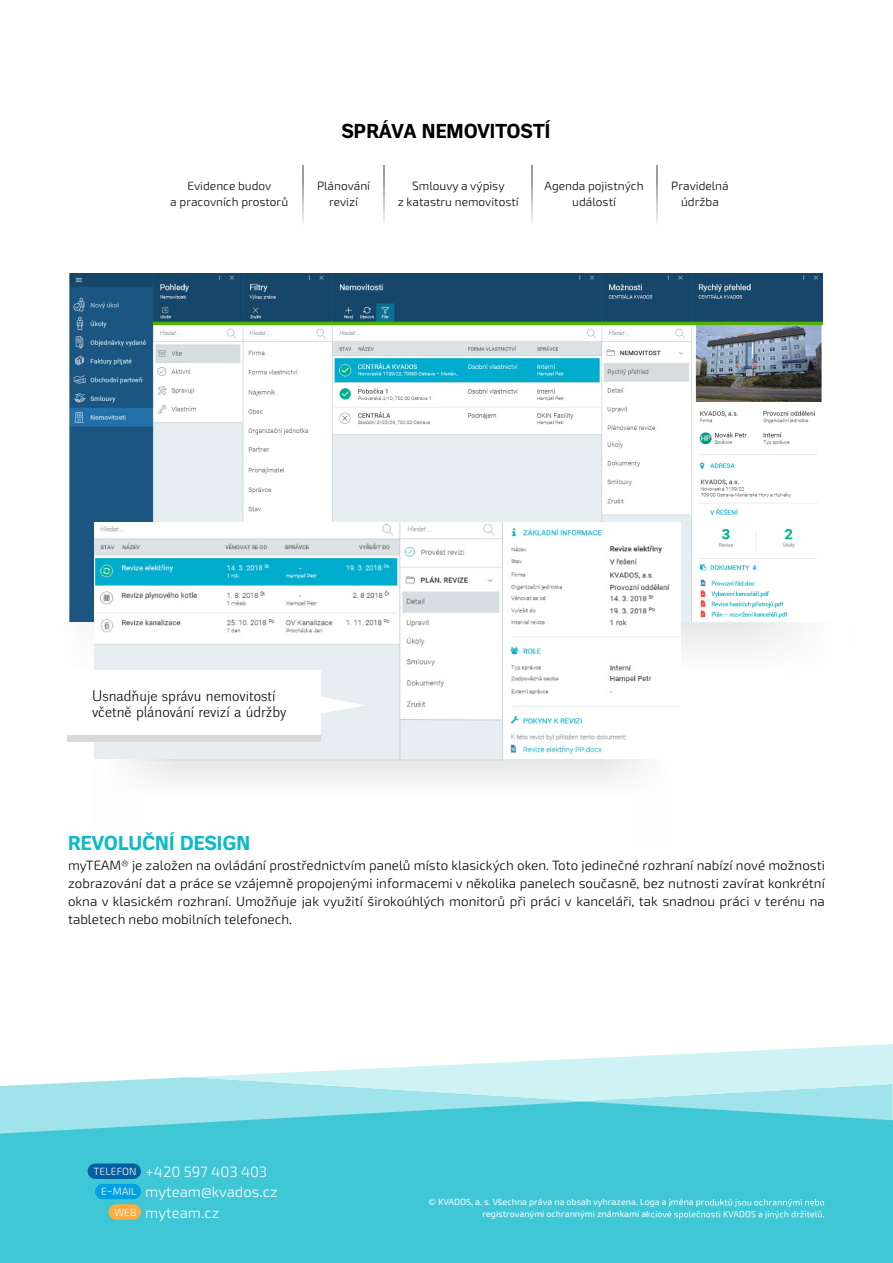
<style>
.page{position:relative;width:893px;height:1263px;background:#fff}
.page>*{position:absolute;margin:0;border:0;box-sizing:border-box;transform-origin:0 0}
.t1{font:700 19.5px "Walbaum Grotesk 33 Pro";color:#000}
.t2{font:700 19.5px "Walbaum Grotesk 33 Pro";color:#0dbac9}
.t3{font:15px/16.5px "Walbaum Grotesk 32 Pro";color:#000}
.t4{font:300 15px "Exo Soft";color:#fff}
.t5{font:300 13.5px/18px "Exo Soft";color:#000;text-align:justify}
.t6{font:300 12px/16.5px "Exo Soft";color:#000;text-align:center}
.t7{font:300 10.5px/20.4px "Exo Soft";color:#fff;text-align:right}
.t8{font:9px "Exo Soft";color:#fff}
.s1{font-size:10.5px}
.s2{font-size:13.05px}
</style>
<div class="page">
<svg style="left:303px;top:165px;width:1px;height:42px"></svg>
<svg style="left:303px;top:207px;width:1px;height:16px"></svg>
<svg style="left:384px;top:165px;width:1px;height:42px"></svg>
<svg style="left:384px;top:207px;width:1px;height:16px"></svg>
<svg style="left:531px;top:165px;width:1px;height:42px"></svg>
<svg style="left:531px;top:207px;width:1px;height:16px"></svg>
<svg style="left:656px;top:165px;width:1px;height:42px"></svg>
<svg style="left:656px;top:207px;width:1px;height:16px"></svg>
<div style="left:0;top:1033px;width:892px;height:230px;background:#40c7d6"></div>
<svg style="left:0;top:1101px;width:892px;height:32px"></svg>
<svg style="left:0;top:1086px;width:892px;height:15px;background:#aee7ed"></svg>
<svg style="left:0;top:1033px;width:893px;height:53px;background:#eaf9fa"></svg>
<svg style="left:651px;top:1199px;width:173px;height:20px"></svg>
<div style="left:109px;top:1204px;width:32px;height:16px;background:#ffab3d;border-radius:8px"></div>
<div style="left:95px;top:1184px;width:46px;height:15px;background:#00a1e3;border-radius:8px"></div>
<div style="left:88px;top:1163px;width:53px;height:16px;background:#005ea1;border-radius:8px"></div>
<img style="left:67px;top:621px;width:732px;height:120px">
<img style="left:69px;top:273px;width:754px;height:348px">
<img style="left:94px;top:523px;width:587px;height:260px">
<div style="left:68px;top:670px;width:253px;height:65px;background:#fff"></div>
<div style="left:68px;top:735px;width:253px;height:7px;background:#d9d9d9"></div>
<svg style="left:321px;top:696px;width:45px;height:18px"></svg>
<h1 class="t1" style="left:342px;top:120px;width:210px">SPRÁVA NEMOVITOSTÍ</h1>
<p class="t6" style="left:170px;top:178px;width:119px">Evidence budov<br>a pracovních prostorů</p>
<p class="t6" style="left:317px;top:178px;width:55px">Plánování revizí</p>
<p class="t6" style="left:398px;top:178px;width:123px">Smlouvy a výpisy<br>z katastru nemovitostí</p>
<p class="t6" style="left:545px;top:178px;width:101px">Agenda pojistných událostí</p>
<p class="t6" style="left:671px;top:178px;width:59px">Pravidelná údržba</p>
<p class="t3" style="left:92px;top:688px;width:196px">Usnadňuje správu nemovitostí včetně plánování revizí a údržby</p>
<h1 class="t2" style="left:68px;top:831px;width:184px">REVOLUČNÍ DESIGN</h1>
<p class="t5" style="left:68px;top:856px;width:758px">myTEAM® je založen na ovládání prostřednictvím panelů místo klasických oken. Toto jedinečné rozhraní nabízí nové možnosti zobrazování dat a práce se vzájemně propojenými informacemi v několika panelech současně, bez nutnosti zavírat konkrétní okna v klasickém rozhraní. Umožňuje jak využití širokoúhlých monitorů při práci v kanceláři, tak snadnou práci v terénu na tabletech nebo mobilních telefonech.</p>
<p class="t4" style="left:94px;top:1163px;width:175px"><span class="s1">TELEFON</span> +420 597 403 403</p>
<p class="t7" style="left:101px;top:1181px;width:37px">E<span class="s2">-</span>MAIL<br>WEB</p>
<p class="t4" style="left:145px;top:1183px;width:134px">myteam@kvados.cz</p>
<p class="t8" style="left:428px;top:1197px;width:278px">© KVADOS, a. s. Všechna práva na obsah vyhrazena. Loga a jména pr</p>
<p class="t4" style="left:145px;top:1203px;width:76px">myteam.cz</p>
<p class="t8" style="left:483px;top:1209px;width:170px">registrovanými ochrannými známkami ak</p>
</div>
